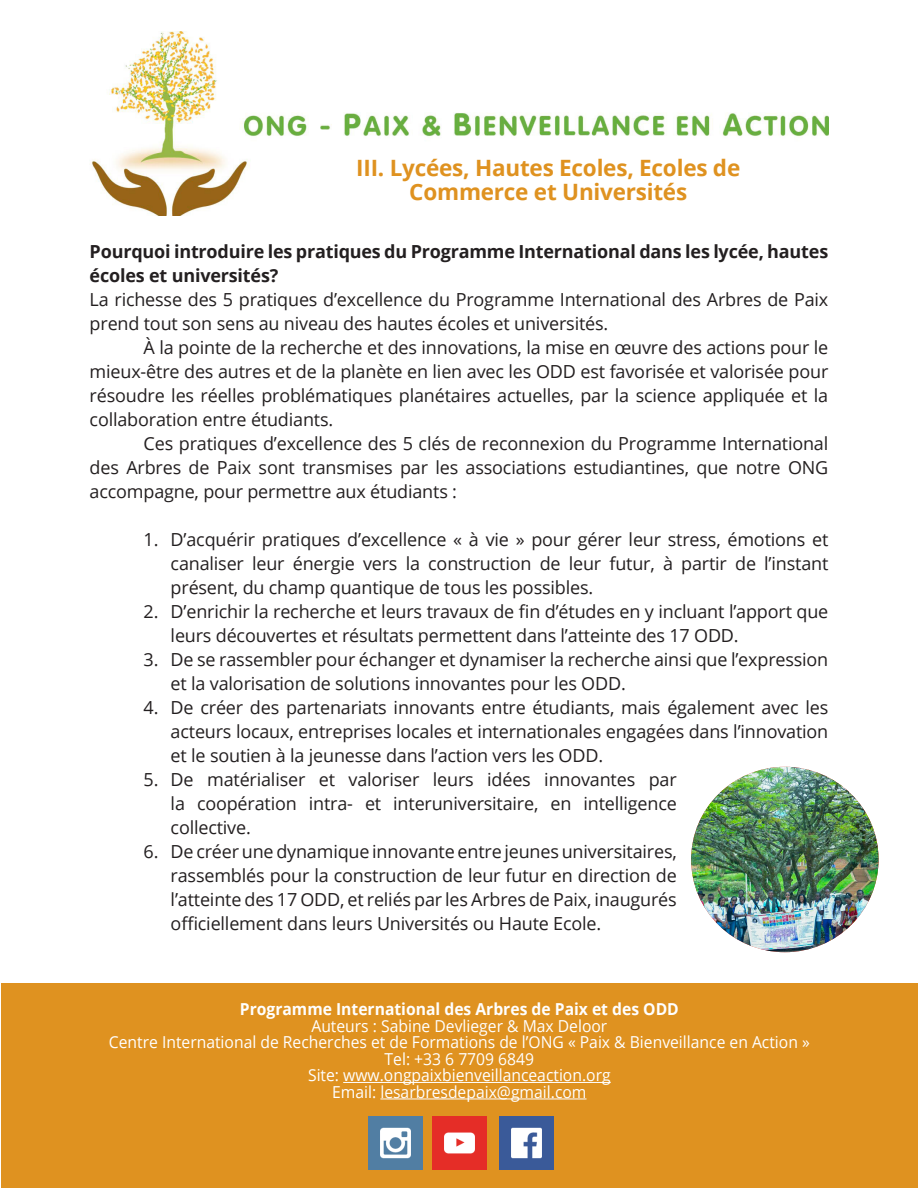
<style>
.page{position:relative;width:918px;height:1188px;background:#fff}
.page>*{position:absolute;margin:0;border:0;box-sizing:border-box;transform-origin:0 0}
.t1{font:700 22.5px/24px "Open Sans";letter-spacing:-.01em;color:#df9220;text-align:center}
.t2{font:18px/24px "Open Sans";letter-spacing:-.01em;color:#231f20;text-align:justify}
.t3{font:700 18px/24px "Open Sans";letter-spacing:-.01em;color:#231f20}
.t4{font:16.5px/16.5px "Open Sans";color:#fff;text-align:center;scale:.95 1}
.t5{font:700 16.5px "Open Sans";color:#fff;scale:.95 1}
</style>
<div class="page">
<img style="left:92px;top:32px;width:736px;height:184px">
<div style="left:1px;top:984px;width:917px;height:204px;background:#df9220"></div>
<hr style="left:343px;top:1082px;width:268px;height:1px;background:#fff">
<hr style="left:380px;top:1099px;width:207px;height:1px;background:#fff">
<img style="left:433px;top:1116px;width:53px;height:54px">
<img style="left:500px;top:1116px;width:53px;height:54px">
<img style="left:369px;top:1116px;width:54px;height:54px">
<img style="left:691px;top:767px;width:188px;height:185px">
<p class="t1" style="left:356px;top:155px;width:386px">III. Lycées, Hautes Ecoles, Ecoles de<br>Commerce et Universités</p>
<p class="t3" style="left:90px;top:239px;width:740px">Pourquoi introduire les pratiques du Programme International dans les lycée, hautes écoles et universités?</p>
<p class="t2" style="left:90px;top:287px;width:740px">La richesse des 5 pratiques d’excellence du Programme International des Arbres de Paix prend tout son sens au niveau des hautes écoles et universités.</p>
<p class="t2" style="left:90px;top:335px;width:740px;text-indent:54px">À la pointe de la recherche et des innovations, la mise en œuvre des actions pour le mieux-être des autres et de la planète en lien avec les ODD est favorisée et valorisée pour résoudre les réelles problématiques planétaires actuelles, par la science appliquée et la collaboration entre étudiants.</p>
<p class="t2" style="left:90px;top:431px;width:740px;text-indent:54px">Ces pratiques d’excellence des 5 clés de reconnexion du Programme International des Arbres de Paix sont transmises par les associations estudiantines, que notre ONG accompagne, pour permettre aux étudiants :</p>
<p class="t2" style="left:171px;top:527px;width:659px;text-indent:-27px">1. D’acquérir pratiques d’excellence « à vie » pour gérer leur stress, émotions et canaliser leur énergie vers la construction de leur futur, à partir de l’instant présent, du champ quantique de tous les possibles.</p>
<p class="t2" style="left:171px;top:599px;width:659px;text-indent:-27px">2. D’enrichir la recherche et leurs travaux de fin d’études en y incluant l’apport que leurs découvertes et résultats permettent dans l’atteinte des 17 ODD.</p>
<p class="t2" style="left:171px;top:647px;width:659px;text-indent:-27px">3. De se rassembler pour échanger et dynamiser la recherche ainsi que l’expression et la valorisation de solutions innovantes pour les ODD.</p>
<p class="t2" style="left:171px;top:695px;width:659px;text-indent:-27px">4. De créer des partenariats innovants entre étudiants, mais également avec les acteurs locaux, entreprises locales et internationales engagées dans l’innovation et le soutien à la jeunesse dans l’action vers les ODD.</p>
<p class="t2" style="left:171px;top:767px;width:508px;text-indent:-27px">5. De matérialiser et valoriser leurs idées innovantes par la coopération intra- et interuniversitaire, en intelligence collective.</p>
<p class="t2" style="left:171px;top:839px;width:508px;text-indent:-27px">6. De créer une dynamique innovante entre jeunes universitaires, rassemblés pour la construction de leur futur en direction de l’atteinte des 17 ODD, et reliés par les Arbres de Paix, inaugurés officiellement dans leurs Universités ou Haute Ecole.</p>
<p class="t5" style="left:240px;top:998px;width:464px">Programme International des Arbres de Paix et des ODD</p>
<p class="t4" style="left:109px;top:1017px;width:739px">Auteurs : Sabine Devlieger &amp; Max Deloor<br>Centre International de Recherches et de Formations de l’ONG « Paix &amp; Bienveillance en Action » Tel: +33 6 7709 6849<br>Site: www.ongpaixbienveillanceaction.org<br>Email: lesarbresdepaix@gmail.com</p>
</div>
